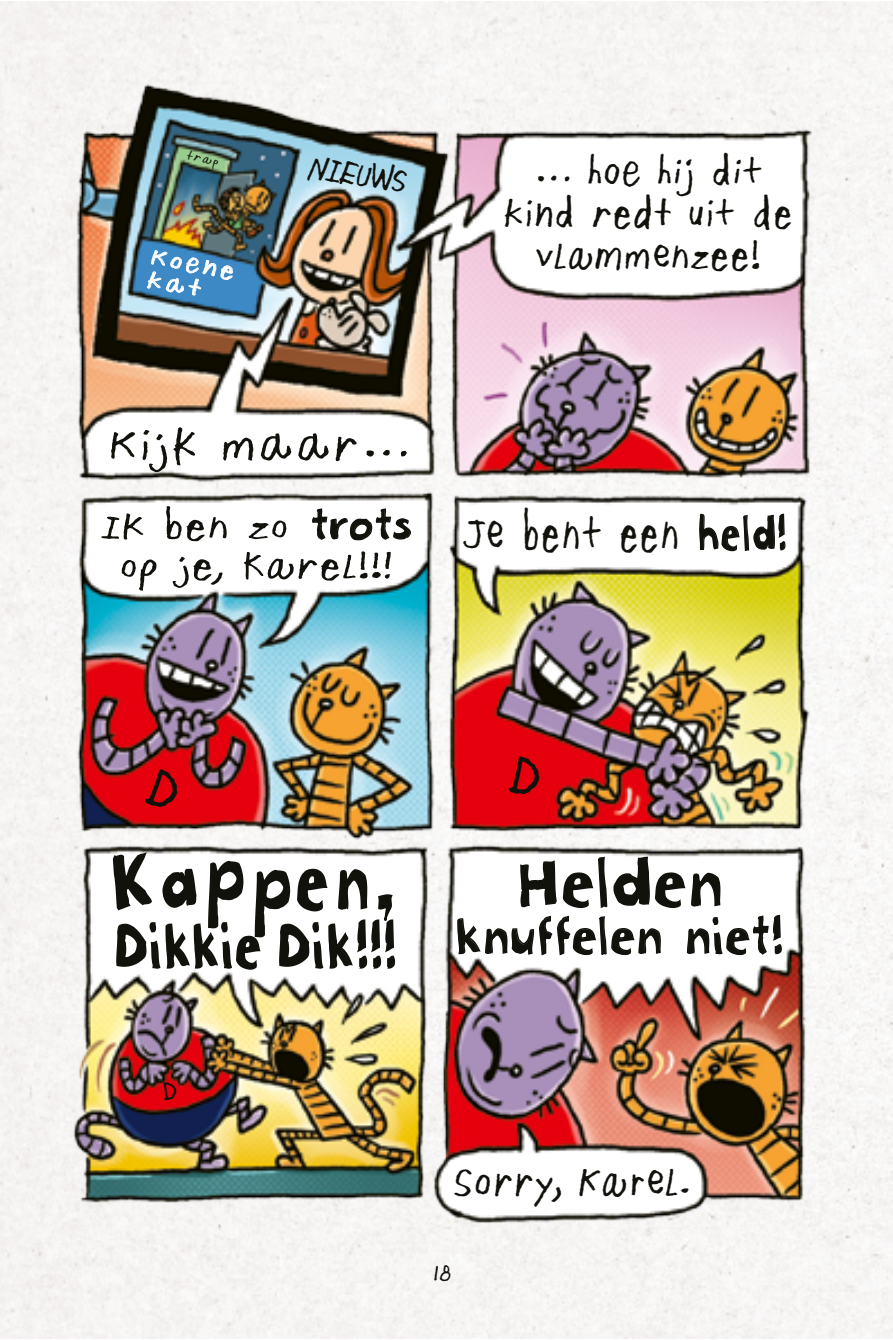
<style>
.page{position:relative;width:893px;height:1340px;background:#fff}
.page>*{position:absolute;margin:0;border:0;box-sizing:border-box;transform-origin:0 0}
.t1{font:78.75px "Pilky TITLE";letter-spacing:.03em;color:#12120d;scale:.8 1}
.t2{font:66.6px "Pilky TITLE";letter-spacing:-.05em;color:#12120d}
.t3{font:61.88px "Pilky TITLE";letter-spacing:-.025em;color:#12120d;scale:.8 1}
.t4{font:56.7px "Pilky 2018";color:#12120d;scale:.83 1}
.t5{font:54px "Pilky 2018";color:#12120d;scale:1.12 1}
.t6{font:50.4px "Pilky 2018";letter-spacing:-.02em;color:#12120d;scale:.94 1}
.t7{font:49.95px "Pilky TITLE";letter-spacing:-.05em;color:#12120d}
.t8{font:47.02px/42.1px "Pilky 2018";letter-spacing:-.03em;color:#12120d;text-align:center}
.t9{font:44.1px/39.4px "Pilky 2018";letter-spacing:-.015em;color:#12120d;text-align:center;scale:1.21 1}
.t10{font:43.43px "Pilky 2018";color:#12120d}
.t11{font:28.35px/23.4px "Pilky 2018";color:#fff;scale:1.21 1}
.t12{font:27px "Pilky";color:#12120d}
.t13{font:13.28px "Pilky 2018";color:#12120d;scale:1.34 1}
.s1{font-family:"Pilky TITLE";font-size:40.27px}
.s2{font-family:"Pilky TITLE";font-size:46.8px}
</style>
<div class="page">
<img style="left:1px;top:1px;width:891px;height:1337px">
<svg style="left:147px;top:250px;width:86px;height:45px;background:#5896c6"></svg>
<svg style="left:311px;top:507px;width:101px;height:34px"></svg>
<svg style="left:699px;top:464px;width:87px;height:88px"></svg>
<svg style="left:112px;top:850px;width:284px;height:128px"></svg>
<svg style="left:457px;top:808px;width:325px;height:148px"></svg>
<div style="left:143px;top:766px;width:40px;height:46px;background:#e6000e"></div>
<div style="left:507px;top:754px;width:36px;height:43px;background:#e6000e"></div>
<svg style="left:162px;top:1080px;width:16px;height:20px"></svg>
<p class="t13" style="left:189px;top:146px;width:26px;rotate:13deg">trap</p>
<p class="t11" style="left:153px;top:245px;width:72px;rotate:10deg">Koene kat</p>
<p class="t10" style="left:313px;top:138px;width:104px;rotate:8deg">NIEUWS</p>
<p class="t5" style="left:109px;top:409px;width:270px">Kijk maar…</p>
<p class="t8" style="left:503px;top:150px;width:292px">… hoe hij dit kind redt uit de vlammenzee!</p>
<p class="t9" style="left:100px;top:506px;width:259px">Ik ben zo <span class="s1">trots </span>op je, Karel!!!</p>
<p class="t4" style="left:462px;top:496px;width:392px">Je bent een <span class="s2">held!</span></p>
<p class="t1" style="left:109px;top:818px;width:359px">Kappen,</p>
<p class="t3" style="left:109px;top:896px;width:360px">Dikkie Dik!!!</p>
<p class="t2" style="left:513px;top:829px;width:210px">Helden</p>
<p class="t7" style="left:453px;top:896px;width:331px">knuffelen niet!</p>
<p class="t6" style="left:453px;top:1148px;width:255px">Sorry, Karel.</p>
<p class="t12" style="left:433px;top:1254px;width:21px">18</p>
</div>
